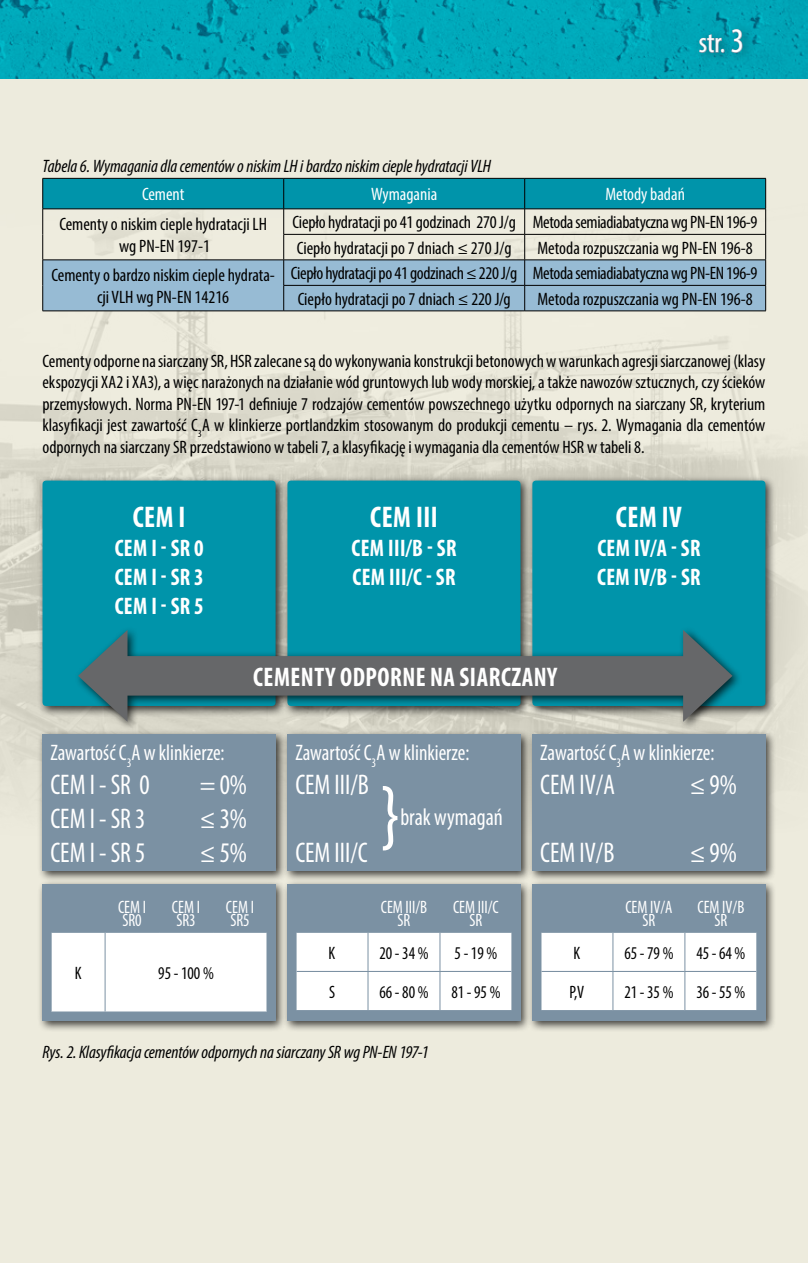
<style>
.page{position:relative;width:808px;height:1263px;background:#fff}
.page>*{position:absolute;margin:0;border:0;box-sizing:border-box;transform-origin:0 0}
.t1{font:condensed 81px "Myriad Pro";color:#fff;scale:.93 1}
.t2{font:700 condensed 30px "Myriad Pro";color:#fff;scale:.93 1}
.t3{font:condensed 28.5px "Myriad Pro";color:#fff;scale:.93 1}
.t4{font:condensed 28.5px "Myriad Pro";color:#fff}
.t5{font:700 condensed 27px "Myriad Pro";color:#fff;scale:.93 1}
.t6{font:700 condensed 24px/28.8px "Myriad Pro";letter-spacing:.02em;color:#fff;scale:.93 1}
.t7{font:condensed 24px "Myriad Pro";color:#fff;scale:.93 1}
.t8{font:condensed 22.5px "Myriad Pro";color:#fff;scale:.93 1}
.t9{font:condensed 18px/21.6px "Myriad Pro";letter-spacing:-.005em;color:#000;text-align:center}
.t10{font:italic condensed 18px "Myriad Pro";letter-spacing:-.01em;color:#000}
.t11{font:condensed 18px "Myriad Pro";letter-spacing:-.005em;color:#000;scale:.93 1}
.t12{font:condensed 18px/13.5px "Myriad Pro";color:#fff;text-align:center;scale:.93 1}
.t13{font:condensed 18px "Myriad Pro";color:#fff}
.s1{font-size:34.5px}
</style>
<div class="page">
<img style="left:0;top:0;width:808px;height:79px">
<div style="left:0;top:79px;width:808px;height:1184px;background:#edebdd"></div>
<img style="left:0;top:186px;width:806px;height:596px">
<hr style="left:43px;top:311px;width:241px;height:1px;background:#000">
<svg style="left:42px;top:178px;width:724px;height:133px"></svg>
<hr style="left:284px;top:311px;width:241px;height:1px;background:#000">
<hr style="left:525px;top:311px;width:241px;height:1px;background:#000">
<div style="left:37px;top:475px;width:250px;height:242px;background:#000;opacity:.75"></div>
<div style="left:46px;top:484px;width:226px;height:219px;background:#0094aa"></div>
<div style="left:43px;top:481px;width:233px;height:225px;border:7px solid #0094aa"></div>
<div style="left:282px;top:475px;width:250px;height:242px;background:#000;opacity:.75"></div>
<div style="left:291px;top:484px;width:226px;height:219px;background:#0094aa"></div>
<div style="left:287px;top:481px;width:233px;height:225px;border:7px solid #0094aa"></div>
<div style="left:527px;top:475px;width:250px;height:242px;background:#000;opacity:.75"></div>
<div style="left:536px;top:484px;width:226px;height:219px;background:#0094aa"></div>
<div style="left:532px;top:481px;width:233px;height:225px;border:7px solid #0094aa"></div>
<div style="left:74px;top:626px;width:668px;height:105px;background:#000;opacity:.75"></div>
<div style="left:112px;top:656px;width:587px;height:40px;background:#666769"></div>
<svg style="left:78px;top:630px;width:49px;height:92px"></svg>
<svg style="left:683px;top:630px;width:49px;height:92px"></svg>
<div style="left:37px;top:729px;width:250px;height:153px;background:#000;opacity:.75"></div>
<div style="left:43px;top:734px;width:233px;height:137px;background:#7b91a3"></div>
<div style="left:282px;top:729px;width:250px;height:153px;background:#000;opacity:.75"></div>
<div style="left:287px;top:734px;width:233px;height:137px;background:#7b91a3"></div>
<div style="left:527px;top:729px;width:250px;height:153px;background:#000;opacity:.75"></div>
<div style="left:532px;top:734px;width:233px;height:137px;background:#7b91a3"></div>
<div style="left:37px;top:879px;width:250px;height:153px;background:#000;opacity:.75"></div>
<div style="left:43px;top:884px;width:233px;height:137px;background:#7b91a3"></div>
<div style="left:52px;top:933px;width:214px;height:78px;background:#fff"></div>
<hr style="left:105px;top:933px;width:1px;height:78px;background:#7b91a3">
<div style="left:282px;top:879px;width:250px;height:153px;background:#000;opacity:.75"></div>
<div style="left:287px;top:884px;width:233px;height:137px;background:#7b91a3"></div>
<div style="left:297px;top:933px;width:214px;height:77px;background:#fff"></div>
<hr style="left:297px;top:971px;width:71px;height:1px;background:#7b91a3">
<hr style="left:368px;top:971px;width:72px;height:1px;background:#7b91a3">
<hr style="left:440px;top:971px;width:71px;height:1px;background:#7b91a3">
<hr style="left:367px;top:933px;width:1px;height:38px;background:#7b91a3">
<hr style="left:439px;top:933px;width:1px;height:38px;background:#7b91a3">
<hr style="left:367px;top:972px;width:1px;height:38px;background:#7b91a3">
<hr style="left:439px;top:972px;width:1px;height:38px;background:#7b91a3">
<div style="left:527px;top:879px;width:250px;height:153px;background:#000;opacity:.75"></div>
<div style="left:532px;top:884px;width:233px;height:137px;background:#7b91a3"></div>
<div style="left:541px;top:933px;width:215px;height:77px;background:#fff"></div>
<hr style="left:541px;top:971px;width:72px;height:1px;background:#7b91a3">
<hr style="left:613px;top:971px;width:72px;height:1px;background:#7b91a3">
<hr style="left:685px;top:971px;width:71px;height:1px;background:#7b91a3">
<hr style="left:612px;top:933px;width:1px;height:38px;background:#7b91a3">
<hr style="left:684px;top:933px;width:1px;height:38px;background:#7b91a3">
<hr style="left:612px;top:972px;width:1px;height:38px;background:#7b91a3">
<hr style="left:684px;top:972px;width:1px;height:38px;background:#7b91a3">
<div style="left:694px;top:23px;width:61px;height:42px;background:#000;opacity:.35"></div>
<svg style="left:698px;top:34px;width:27px;height:40px"></svg>
<svg style="left:731px;top:29px;width:12px;height:24px"></svg>
<h3 class="t4" style="left:699px;top:26px;width:47px">str. <span class="s1">3</span></h3>
<p class="t10" style="left:43px;top:155px;width:450px">Tabela 6. Wymagania dla cementów o niskim LH i bardzo niskim cieple hydratacji VLH</p>
<p class="t13" style="left:142px;top:184px;width:44px">Cement</p>
<p class="t13" style="left:371px;top:184px;width:68px">Wymagania</p>
<p class="t13" style="left:605px;top:184px;width:81px">Metody badań</p>
<p class="t9" style="left:59px;top:213px;width:209px">Cementy o niskim cieple hydratacji LH wg PN-EN 197-1</p>
<p class="t9" style="left:292px;top:209px;width:466px;line-height:25.5px;text-align:left">Ciepło hydratacji po 41 godzinach 270 J/g Metoda semiadiabatyczna wg PN-EN 196-9<br>Ciepło hydratacji po 7 dniach ≤ 270 J/g</p>
<p class="t9" style="left:537px;top:237px;width:217px">Metoda rozpuszczania wg PN-EN 196-8</p>
<p class="t9" style="left:51px;top:264px;width:225px">Cementy o bardzo niskim cieple hydrata&shy;cji VLH wg PN-EN 14216</p>
<p class="t9" style="left:298px;top:260px;width:461px;line-height:25.5px;text-align:left;text-indent:-7px">Ciepło hydratacji po 41 godzinach ≤ 220 J/g Metoda semiadiabatyczna wg PN-EN 196-9<br>Ciepło hydratacji po 7 dniach ≤ 220 J/g</p>
<p class="t9" style="left:537px;top:288px;width:217px">Metoda rozpuszczania wg PN-EN 196-8</p>
<p class="t9" style="left:43px;top:350px;width:724px;text-align:justify">Cementy odporne na siarczany SR, HSR zalecane są do wykonywania konstrukcji betonowych w warunkach agresji siarczanowej (klasy ekspozycji XA2 i XA3), a więc narażonych na działanie wód gruntowych lub wody morskiej, a także nawozów sztucznych, czy ścieków przemysłowych. Norma PN-EN 197-1 definiuje 7 rodzajów cementów powszechnego użytku odpornych na siarczany SR, kryterium klasyfikacji jest zawartość C<sub>3</sub>A w klinkierze portlandzkim stosowanym do produkcji cementu – rys. 2. Wymagania dla cementów odpornych na siarczany SR przedstawiono w tabeli 7, a klasyfikację i wymagania dla cementów HSR w tabeli 8.</p>
<h2 class="t2" style="left:133px;top:498px;width:55px">CEM I</h2>
<h3 class="t6" style="left:115px;top:533px;width:97px;text-align:justify">CEM I - SR 0<br>CEM I - SR 3<br>CEM I - SR 5</h3>
<h2 class="t2" style="left:370px;top:498px;width:57px">CEM III</h2>
<h3 class="t6" style="left:351px;top:533px;width:113px">CEM III/B - SR<br>CEM III/C - SR</h3>
<h3 class="t5" style="left:253px;top:660px;width:14px">CEMENT</h3>
<h3 class="t5" style="left:326px;top:660px;width:70px">Y ODPORNE</h3>
<h3 class="t5" style="left:430px;top:660px;width:56px">NA SIARCZAN</h3>
<h3 class="t5" style="left:547px;top:660px;width:12px">Y</h3>
<h2 class="t2" style="left:616px;top:498px;width:72px">CEM IV</h2>
<h3 class="t6" style="left:597px;top:533px;width:111px">CEM IV/A - SR<br>CEM IV/B - SR</h3>
<p class="t8" style="left:50px;top:739px;width:189px">Zawartość C<sub>3</sub>A w klinkierze:</p>
<h3 class="t3" style="left:50px;top:767px;width:108px">CEM I - SR 0</h3>
<h3 class="t3" style="left:200px;top:767px;width:52px">= 0%</h3>
<h3 class="t3" style="left:50px;top:801px;width:104px">CEM I - SR 3</h3>
<h3 class="t3" style="left:200px;top:801px;width:52px">≤ 3%</h3>
<h3 class="t3" style="left:50px;top:836px;width:104px">CEM I - SR 5</h3>
<h3 class="t3" style="left:200px;top:836px;width:52px">≤ 5%</h3>
<p class="t12" style="left:118px;top:900px;width:32px;text-align:left">CEM I<br>SR0</p>
<p class="t12" style="left:172px;top:900px;width:32px;text-align:left">CEM I<br>SR3</p>
<p class="t12" style="left:226px;top:900px;width:32px;text-align:left">CEM I<br>SR5</p>
<p class="t11" style="left:75px;top:962px;width:9px">K</p>
<p class="t11" style="left:158px;top:962px;width:61px">95 - 100 %</p>
<p class="t8" style="left:295px;top:739px;width:189px">Zawartość C<sub>3</sub>A w klinkierze:</p>
<h3 class="t3" style="left:295px;top:767px;width:81px">CEM III/B</h3>
<h1 class="t1" style="left:381px;top:769px;width:22px">}</h1>
<h3 class="t7" style="left:400px;top:803px;width:112px">brak wymagań</h3>
<h3 class="t3" style="left:295px;top:836px;width:79px">CEM III/C</h3>
<p class="t12" style="left:381px;top:900px;width:51px">CEM III/B<br>SR</p>
<p class="t12" style="left:453px;top:900px;width:51px">CEM III/C<br>SR</p>
<p class="t11" style="left:329px;top:942px;width:9px">K</p>
<p class="t11" style="left:379px;top:942px;width:54px">20 - 34 %</p>
<p class="t11" style="left:455px;top:942px;width:47px">5 - 19 %</p>
<p class="t11" style="left:329px;top:981px;width:8px">S</p>
<p class="t11" style="left:379px;top:981px;width:54px">66 - 80 %</p>
<p class="t11" style="left:451px;top:981px;width:54px">81 - 95 %</p>
<p class="t10" style="left:43px;top:1041px;width:388px">Rys. 2. Klasyfikacja cementów odpornych na siarczany SR wg PN-EN 197-1</p>
<p class="t8" style="left:540px;top:739px;width:189px">Zawartość C<sub>3</sub>A w klinkierze:</p>
<h3 class="t3" style="left:540px;top:767px;width:82px">CEM IV/A</h3>
<h3 class="t3" style="left:690px;top:767px;width:52px">≤ 9%</h3>
<h3 class="t3" style="left:540px;top:836px;width:81px">CEM IV/B</h3>
<h3 class="t3" style="left:690px;top:836px;width:52px">≤ 9%</h3>
<p class="t12" style="left:625px;top:900px;width:52px">CEM IV/A<br>SR</p>
<p class="t12" style="left:697px;top:900px;width:52px">CEM IV/B<br>SR</p>
<p class="t11" style="left:573px;top:942px;width:9px">K</p>
<p class="t11" style="left:624px;top:942px;width:54px">65 - 79 %</p>
<p class="t11" style="left:696px;top:942px;width:54px">45 - 64 %</p>
<p class="t11" style="left:570px;top:981px;width:17px">P,V</p>
<p class="t11" style="left:624px;top:981px;width:54px">21 - 35 %</p>
<p class="t11" style="left:696px;top:981px;width:54px">36 - 55 %</p>
</div>
